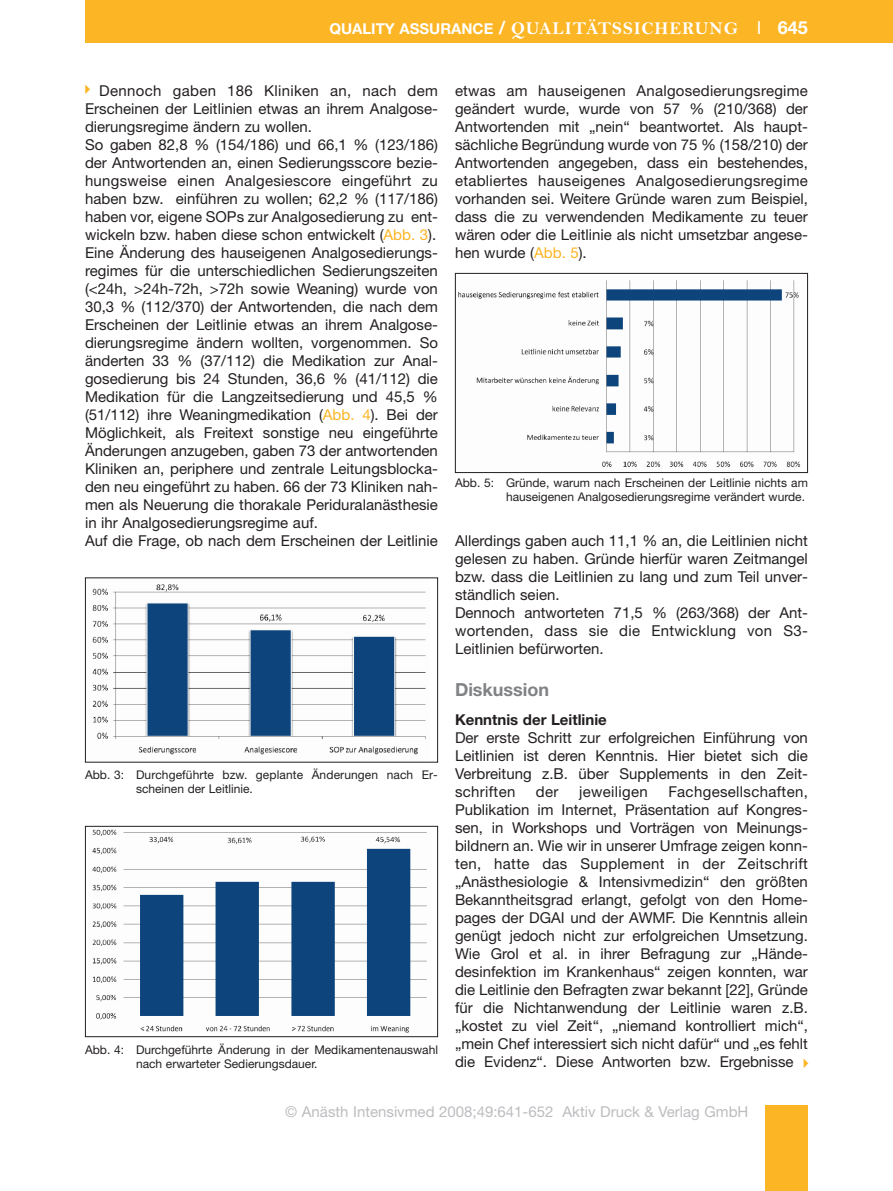
<style>
.page{position:relative;width:893px;height:1191px;background:#fff}
.page>*{position:absolute;margin:0;border:0;box-sizing:border-box;transform-origin:0 0}
.t1{font:18px "Bell MT Bold";letter-spacing:.055em;color:#fff}
.t2{font:700 18px "Helvetica Neue";color:#808285}
.t3{font:15px/18px "Helvetica Neue";color:#231f20;text-align:justify}
.t4{font:15px "Helvetica Neue";color:#bcbdc0}
.t5{font:700 15px "Helvetica Neue";color:#231f20}
.t6{font:15px "Helvetica Neue";letter-spacing:.02em;color:#231f20}
.t7{font:12px/14.2px "Helvetica Neue";color:#231f20}
.s1{font-family:"Helvetica Neue";font-weight:700;font-size:15px}
.s2{font-family:"Helvetica Neue";font-weight:700}
.s3{font-family:"Helvetica Neue"}
.s4{color:#fcb525}
</style>
<div class="page">
<div style="left:85px;top:0;width:808px;height:43px;background:#fcb525"></div>
<div style="left:765px;top:1106px;width:43px;height:85px;background:#fcb525"></div>
<img style="left:92px;top:584px;width:334px;height:171px">
<div style="left:85px;top:577px;width:353px;height:185px;border:1px solid #231f20"></div>
<img style="left:458px;top:280px;width:343px;height:187px">
<div style="left:455px;top:273px;width:353px;height:200px;border:1px solid #231f20"></div>
<img style="left:92px;top:829px;width:335px;height:204px">
<div style="left:85px;top:826px;width:353px;height:211px;border:1px solid #231f20"></div>
<p class="t1" style="left:329px;top:17px;width:480px"><span class="s1">QUALITY ASSURANCE</span> <span class="s2">/</span> QUALITÄTSSICHERUNG <span class="s3">I</span> <span class="s2">645</span></p>
<p class="t3" style="left:85px;top:83px;width:354px;text-align:left;text-indent:14px">Dennoch gaben 186 Kliniken an, nach dem Erscheinen der Leitlinien etwas an ihrem Analgose - dierungsregime ändern zu wollen.<br>So gaben 82,8 % (154/186) und 66,1 % (123/186) der Antwortenden an, einen Sedierungsscore bezie&shy;hungsweise einen Analgesiescore eingeführt zu haben bzw. einführen zu wollen; 62,2 % (117/186) haben vor, eigene SOPs zur Analgosedierung zu ent&shy;wickeln bzw. haben diese schon entwickelt (<span class="s4">Abb. 3</span>).<br>Eine Änderung des hauseigenen Analgosedierungs - regimes für die unterschiedlichen Sedierungszeiten (&lt;24h, &gt;24h-72h, &gt;72h sowie Weaning) wurde von 30,3 % (112/370) der Antwortenden, die nach dem Erscheinen der Leitlinie etwas an ihrem Analgose - dierungsregime ändern wollten, vorgenommen. So änderten 33 % (37/112) die Medikation zur Anal - gose dierung bis 24 Stunden, 36,6 % (41/112) die Medikation für die Langzeitsedierung und 45,5 % (51/112) ihre Weaningmedikation (<span class="s4">Abb. 4</span>). Bei der Möglichkeit, als Freitext sonstige neu eingeführte Änderungen anzugeben, gaben 73 der antwortenden Kliniken an, periphere und zentrale Leitungs blocka - den neu eingeführt zu haben. 66 der 73 Kliniken nah&shy;men als Neuerung die thorakale Peri dural anästhesie in ihr Analgosedierungsregime auf.<br>Auf die Frage, ob nach dem Erscheinen der Leitlinie</p>
<p class="t3" style="left:455px;top:83px;width:354px">etwas am hauseigenen Analgosedierungsregime geändert wurde, wurde von 57 % (210/368) der Antwortenden mit „nein“ beantwortet. Als haupt&shy;sächliche Begründung wurde von 75 % (158/210) der Antwortenden angegeben, dass ein bestehendes, etabliertes hauseigenes Analgosedierungsregime vorhanden sei. Weitere Gründe waren zum Beispiel, dass die zu verwendenden Medikamente zu teuer wären oder die Leitlinie als nicht umsetzbar angese&shy;hen wurde (<span class="s4">Abb. 5</span>).</p>
<p class="t7" style="left:455px;top:477px;width:354px;text-align:right">Abb. 5: Gründe, warum nach Erscheinen der Leitlinie nichts am hauseigenen Analgosedierungsregime verändert wurde.</p>
<p class="t3" style="left:455px;top:533px;width:354px;text-align:left">Allerdings gaben auch 11,1 % an, die Leitlinien nicht gelesen zu haben. Gründe hierfür waren Zeitmangel bzw. dass die Leitlinien zu lang und zum Teil unver&shy;ständlich seien.<br>Dennoch antworteten 71,5 % (263/368) der Ant - wortenden, dass sie die Entwicklung von S3- Leitlinien befürworten.</p>
<p class="t2" style="left:455px;top:683px;width:96px">Diskussion</p>
<p class="t5" style="left:455px;top:714px;width:153px">Kenntnis der Leitlinie</p>
<p class="t3" style="left:455px;top:730px;width:354px">Der erste Schritt zur erfolgreichen Einführung von Leitlinien ist deren Kenntnis. Hier bietet sich die Verbreitung z.B. über Supplements in den Zeit - schriften</p>
<p class="t7" style="left:136px;top:768px;width:303px;text-indent:-51px">Abb. 3: Durchgeführte bzw. geplante Änderungen nach Er - scheinen der Leitlinie.</p>
<p class="t3" style="left:455px;top:784px;width:354px;text-indent:213px">Fachgesellschaften, Publikation im Internet, Präsentation auf Kongres - sen, in Workshops und Vorträgen von Meinungs - bildnern an. Wie wir in unserer Umfrage zeigen konn&shy;ten, hatte das Supplement in der Zeitschrift „Anästhesiologie &amp; Intensivmedizin“ den größten Bekanntheitsgrad erlangt, gefolgt von den Home - pages der DGAI und der AWMF. Die Kenntnis allein genügt jedoch nicht zur erfolgreichen Umsetzung.<br>Wie Grol et al. in ihrer Befragung zur „Hände - desinfektion im Krankenhaus“ zeigen konnten, war die Leitlinie den Befragten zwar bekannt [22], Gründe für die Nichtanwendung der Leitlinie waren z.B. „kostet zu viel Zeit“, „niemand kontrolliert mich“, „mein Chef interessiert sich nicht dafür“ und „es fehlt die Evidenz“. Diese Antworten bzw. Ergebnisse</p>
<p class="t3" style="left:536px;top:784px;width:24px">der</p>
<p class="t6" style="left:579px;top:786px;width:70px">jeweiligen</p>
<p class="t7" style="left:136px;top:1043px;width:303px;text-indent:-51px">Abb. 4: Durchgeführte Änderung in der Medikamentenauswahl nach erwarteter Sedierungsdauer.</p>
<p class="t4" style="left:285px;top:1106px;width:465px">© Anästh Intensivmed 2008;49:641-652 Aktiv Druck &amp; Verlag GmbH</p>
</div>
